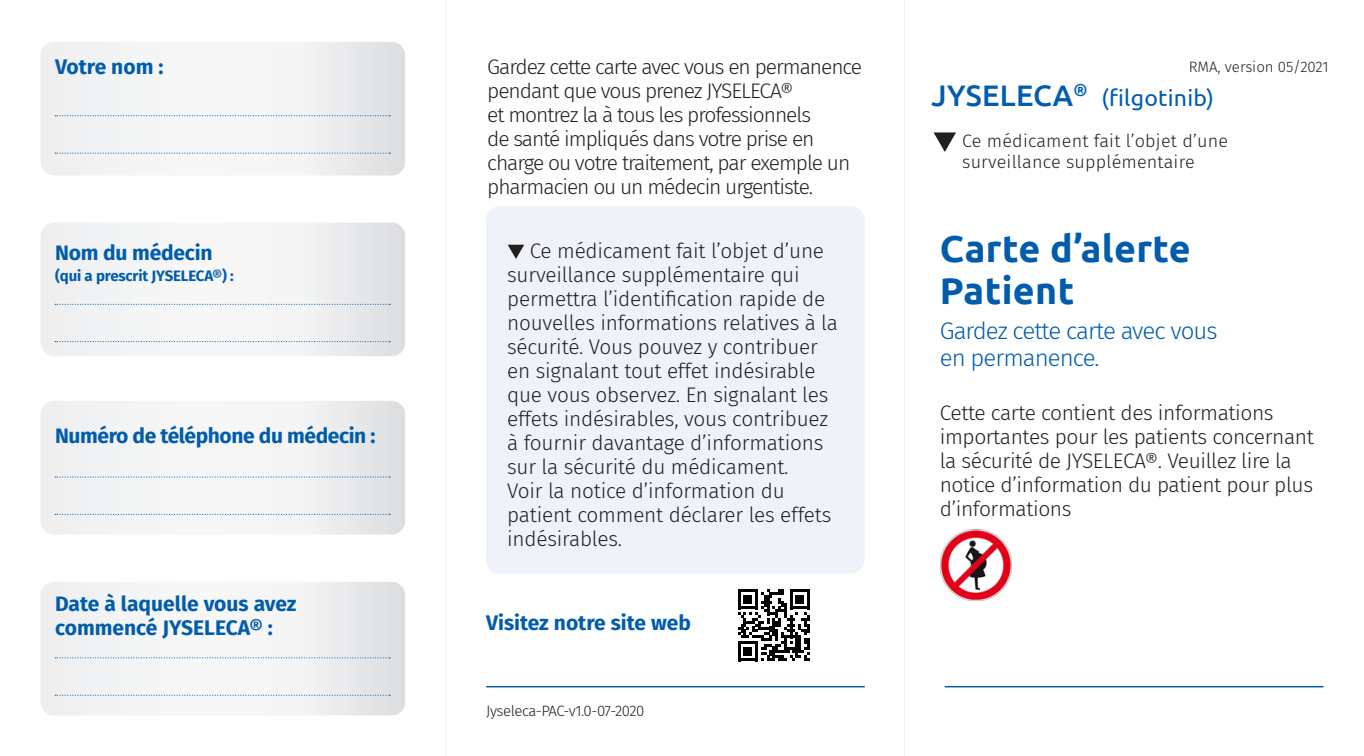
<style>
.page{position:relative;width:1364px;height:756px;background:#fff}
.page>*{position:absolute;margin:0;border:0;box-sizing:border-box;transform-origin:0 0}
.t1{font:700 37.5px/42px "Ubuntu";letter-spacing:.01em;color:#015dac}
.t2{font:300 24px/27px "Fira Sans";letter-spacing:-.04em;color:#015dac}
.t3{font:23.1px "Ubuntu";letter-spacing:.01em;color:#015dac}
.t4{font:300 21px/24px "Fira Sans";letter-spacing:-.02em;color:#231f20}
.t5{font:300 21px/24px "Fira Sans";letter-spacing:-.05em;color:#231f20}
.t6{font:700 21px/24px "Fira Sans";letter-spacing:-.01em;color:#015dac}
.t7{font:300 18px/21px "Fira Sans";letter-spacing:.01em;color:#231f20}
.t8{font:300 15px "Fira Sans";letter-spacing:-.03em;color:#231f20}
.t9{font:700 15px "Fira Sans";letter-spacing:-.01em;color:#015dac}
.t10{font:300 15px "Fira Sans";color:#231f20}
.s1{font-weight:500;font-size:29.7px}
</style>
<div class="page">
<svg style="left:41px;top:42px;width:364px;height:134px"></svg>
<svg style="left:41px;top:223px;width:364px;height:133px"></svg>
<svg style="left:41px;top:401px;width:364px;height:134px"></svg>
<svg style="left:41px;top:582px;width:364px;height:134px"></svg>
<div style="left:486px;top:206px;width:378px;height:368px;background:#eff2f9;border-radius:14px"></div>
<svg style="left:508px;top:245px;width:16px;height:14px"></svg>
<hr style="left:486px;top:686px;width:379px;height:1px;background:#015dac">
<hr style="left:944px;top:686px;width:379px;height:1px;background:#015dac">
<svg style="left:55px;top:115px;width:335px;height:1px"></svg>
<svg style="left:55px;top:477px;width:335px;height:1px"></svg>
<svg style="left:55px;top:304px;width:335px;height:1px"></svg>
<svg style="left:55px;top:657px;width:335px;height:1px"></svg>
<svg style="left:55px;top:153px;width:335px;height:1px"></svg>
<svg style="left:55px;top:341px;width:335px;height:1px"></svg>
<svg style="left:55px;top:514px;width:335px;height:1px"></svg>
<svg style="left:55px;top:695px;width:335px;height:1px"></svg>
<svg style="left:933px;top:132px;width:23px;height:20px"></svg>
<img style="left:940px;top:530px;width:71px;height:71px">
<svg style="left:738px;top:589px;width:71px;height:72px"></svg>
<p class="t6" style="left:55px;top:53px;width:110px">Votre nom :</p>
<p class="t6" style="left:55px;top:239px;width:159px">Nom du médecin</p>
<p class="t9" style="left:55px;top:263px;width:180px">(qui a prescrit JYSELECA®) :</p>
<p class="t6" style="left:55px;top:422px;width:322px">Numéro de téléphone du médecin :</p>
<p class="t6" style="left:55px;top:590px;width:243px">Date à laquelle vous avez commencé JYSELECA® :</p>
<p class="t5" style="left:487px;top:55px;width:376px">Gardez cette carte avec vous en permanence</p>
<p class="t10" style="left:1188px;top:56px;width:141px">RMA, version 05/2021</p>
<p class="t5" style="left:487px;top:79px;width:364px">pendant que vous prenez JYSELECA®<br>et montrez la à tous les professionnels<br>de santé impliqués dans votre prise en charge ou votre traitement, par exemple un pharmacien ou un médecin urgentiste.</p>
<p class="t3" style="left:931px;top:83px;width:284px"><span class="s1">JYSELECA</span><sup>®</sup> (filgotinib)</p>
<p class="t7" style="left:962px;top:130px;width:267px">Ce médicament fait l’objet d’une surveillance supplémentaire</p>
<p class="t4" style="left:507px;top:239px;width:332px;text-indent:23px">Ce médicament fait l’objet d’une surveillance supplémentaire qui permettra l’identification rapide de nouvelles informations relatives à la sécurité. Vous pouvez y contribuer en signalant tout effet indésirable que vous observez. En signalant les effets indésirables, vous contribuez à fournir davantage d’informations sur la sécurité du médicament.<br>Voir la notice d’information du patient comment déclarer les effets indésirables.</p>
<p class="t6" style="left:486px;top:609px;width:206px">Visitez notre site web</p>
<p class="t8" style="left:486px;top:700px;width:160px">Jyseleca-PAC-v1.0-07-2020</p>
<p class="t1" style="left:939px;top:227px;width:252px">Carte d’alerte<br>Patient</p>
<p class="t2" style="left:939px;top:317px;width:279px">Gardez cette carte avec vous en permanence.</p>
<p class="t4" style="left:939px;top:400px;width:375px">Cette carte contient des informations importantes pour les patients concernant la sécurité de JYSELECA®. Veuillez lire la notice d’information du patient pour plus d’informations</p>
</div>
